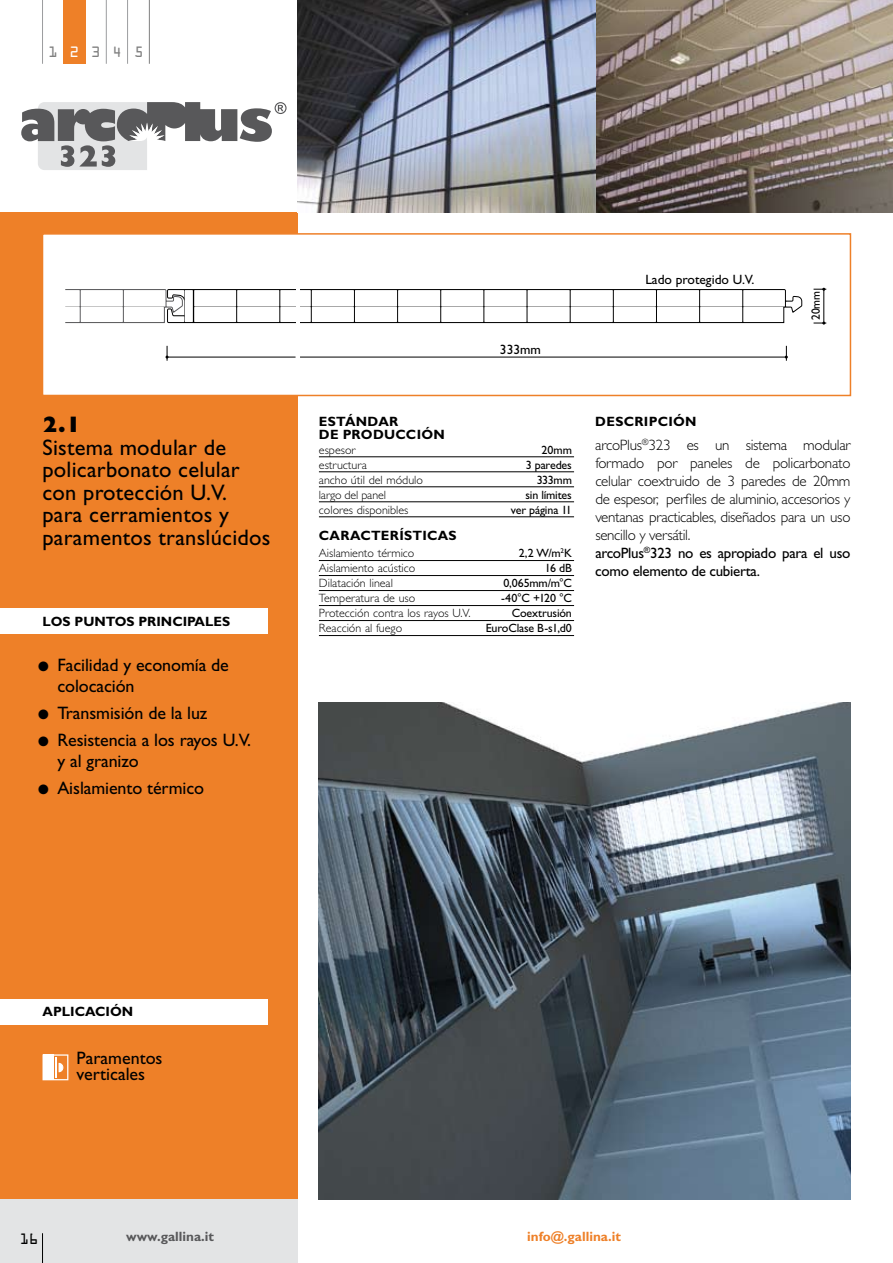
<style>
.page{position:relative;width:893px;height:1263px;background:#fff}
.page>*{position:absolute;margin:0;border:0;box-sizing:border-box;transform-origin:0 0}
.t1{font:22.5px/22.5px "Gill Sans Std";letter-spacing:.01em;color:#000}
.t2{font:800 22.5px "Gill Sans Std";color:#000}
.t3{font:18px/21px "Gill Sans Std";letter-spacing:-.005em;color:#000}
.t4{font:300 15px/18px "Gill Sans Std";letter-spacing:-.02em;color:#000}
.t5{font:700 13.5px/13.5px "Gill Sans Std";letter-spacing:.01em;color:#000}
.t6{font:13.5px "Gill Sans Std";color:#000}
.t7{font:700 13.5px "Gill Sans Std";color:#ee8028}
.t8{font:700 13.5px "Gill Sans Std";color:#58585a}
.t9{font:13.5px "OCRA Std";color:#808080}
.t10{font:13.5px "OCRA Std";color:#000;scale:.95 1}
.t11{font:13.5px "OCRA Std";color:#fff}
.t12{font:300 12px "Gill Sans Std";color:#000}
.t13{font:12px "Gill Sans Std";letter-spacing:-.01em;color:#000}
.t14{font:12px "Gill Sans Std";letter-spacing:-.01em;color:#000;scale:.96 1}
.s1{font-weight:400}
</style>
<div class="page">
<hr style="left:42px;top:0;width:1px;height:64px;background:#9c9d9f">
<hr style="left:106px;top:0;width:1px;height:64px;background:#9c9d9f">
<hr style="left:127px;top:0;width:1px;height:64px;background:#9c9d9f">
<hr style="left:149px;top:0;width:1px;height:64px;background:#808080">
<div style="left:63px;top:0;width:23px;height:64px;background:#ee8028"></div>
<div style="left:0;top:1199px;width:298px;height:64px;background:#e3e4e5"></div>
<hr style="left:42px;top:1233px;width:1px;height:30px;background:#000">
<div style="left:0;top:213px;width:298px;height:986px;background:#ee8028"></div>
<svg style="left:21px;top:102px;width:266px;height:68px"></svg>
<div style="left:42px;top:233px;width:809px;height:163px;background:#fff;border:2px solid #ee8028"></div>
<svg style="left:65px;top:289px;width:737px;height:34px"></svg>
<div style="left:0;top:608px;width:267px;height:26px;background:#fff"></div>
<div style="left:0;top:999px;width:267px;height:26px;background:#fff"></div>
<hr style="left:300px;top:357px;width:486px;height:1px;background:#000">
<svg style="left:785px;top:346px;width:3px;height:15px"></svg>
<hr style="left:823px;top:289px;width:1px;height:34px;background:#000">
<svg style="left:813px;top:288px;width:13px;height:3px"></svg>
<svg style="left:813px;top:322px;width:13px;height:3px"></svg>
<hr style="left:167px;top:357px;width:129px;height:1px;background:#000">
<svg style="left:166px;top:346px;width:3px;height:15px"></svg>
<svg style="left:43px;top:1054px;width:25px;height:26px"></svg>
<img style="left:319px;top:703px;width:531px;height:496px">
<img style="left:298px;top:0;width:595px;height:213px">
<hr style="left:319px;top:456px;width:255px;height:1px;background:#000">
<hr style="left:319px;top:471px;width:255px;height:1px;background:#000">
<hr style="left:319px;top:486px;width:255px;height:1px;background:#000">
<hr style="left:319px;top:501px;width:255px;height:1px;background:#000">
<hr style="left:319px;top:516px;width:255px;height:1px;background:#000">
<hr style="left:319px;top:560px;width:255px;height:1px;background:#000">
<hr style="left:319px;top:575px;width:255px;height:1px;background:#000">
<hr style="left:319px;top:590px;width:255px;height:1px;background:#000">
<hr style="left:319px;top:605px;width:255px;height:1px;background:#000">
<hr style="left:319px;top:620px;width:255px;height:1px;background:#000">
<hr style="left:319px;top:635px;width:255px;height:1px;background:#000">
<p class="t11" style="left:70px;top:46px;width:11px">2</p>
<p class="t9" style="left:48px;top:46px;width:11px">1</p>
<p class="t9" style="left:91px;top:46px;width:54px">345</p>
<p class="t6" style="left:500px;top:342px;width:43px">333mm</p>
<p class="t6" style="left:645px;top:272px;width:110px">Lado protegido U.V.</p>
<p class="t14" style="left:809px;top:320px;width:32px;rotate:-90deg">20mm</p>
<p class="t5" style="left:319px;top:415px;width:115px">ESTÁN DAR<br>DE PRODUCCIÓN</p>
<p class="t2" style="left:43px;top:411px;width:40px">2.1</p>
<p class="t5" style="left:595px;top:415px;width:90px">DESCRIPCIÓN</p>
<p class="t1" style="left:43px;top:436px;width:229px">Sistema modular de policarbonato celular con protección U.V. para cerramientos y paramentos translúcidos</p>
<p class="t4" style="left:595px;top:436px;width:257px">arcoPlus<sup>®</sup>323 es un sistema modular formado por paneles de policarbonato celular coextruido de 3 paredes de 20mm de espesor, perfiles de aluminio, accesorios y ventanas practicables, diseñados para un uso sencillo y versátil.<br><span class="s1">arcoPlus</span><sup>®</sup><span class="s1">323 no es apropiado para el uso como elemento de cubierta.</span></p>
<p class="t12" style="left:319px;top:443px;width:38px">espesor</p>
<p class="t13" style="left:542px;top:443px;width:32px">20mm</p>
<p class="t12" style="left:319px;top:458px;width:49px">estructura</p>
<p class="t13" style="left:526px;top:458px;width:48px">3 paredes</p>
<p class="t12" style="left:319px;top:473px;width:106px">ancho útil del módulo</p>
<p class="t13" style="left:537px;top:473px;width:37px">333mm</p>
<p class="t12" style="left:319px;top:488px;width:69px">largo del panel</p>
<p class="t13" style="left:525px;top:488px;width:48px">sin límites</p>
<p class="t12" style="left:319px;top:503px;width:91px">colores disponibles</p>
<p class="t13" style="left:511px;top:503px;width:63px">ver página 11</p>
<p class="t5" style="left:319px;top:528px;width:139px">CARACTERÍSTICAS</p>
<p class="t12" style="left:319px;top:547px;width:97px">Aislamiento térmico</p>
<p class="t13" style="left:519px;top:546px;width:55px">2,2 W/m<sup>2</sup>K</p>
<p class="t12" style="left:319px;top:562px;width:98px">Aislamiento acústico</p>
<p class="t13" style="left:545px;top:561px;width:28px">16 dB</p>
<p class="t12" style="left:319px;top:577px;width:76px">Dilatación lineal</p>
<p class="t13" style="left:503px;top:576px;width:70px">0,065mm/m°C</p>
<p class="t12" style="left:319px;top:592px;width:98px">Temperatura de uso</p>
<p class="t13" style="left:501px;top:591px;width:72px">-40°C +120 °C</p>
<p class="t12" style="left:319px;top:607px;width:153px">Protección contra los rayos U.V.</p>
<p class="t13" style="left:512px;top:606px;width:62px">Coextrusión</p>
<p class="t12" style="left:319px;top:622px;width:85px">Reacción al fuego</p>
<p class="t13" style="left:486px;top:621px;width:88px">EuroClase B-s1,d0</p>
<p class="t5" style="left:43px;top:615px;width:64px">LOS PUNTO</p>
<p class="t5" style="left:127px;top:615px;width:105px">S PRINCIPALES</p>
<p class="t3" style="left:57px;top:655px;width:173px;text-indent:-19px">● Facilidad y economía de colocación</p>
<p class="t3" style="left:38px;top:703px;width:171px">● Transmisión de la luz</p>
<p class="t3" style="left:57px;top:730px;width:195px;text-indent:-19px">● Resistencia a los rayos U.V. y al granizo</p>
<p class="t3" style="left:38px;top:778px;width:167px">● Aislamiento térmico</p>
<p class="t5" style="left:43px;top:1005px;width:90px">APLICACIÓN</p>
<p class="t3" style="left:77px;top:1049px;width:88px;line-height:16.5px">Paramentos verticales</p>
<p class="t10" style="left:20px;top:1233px;width:21px">16</p>
<p class="t8" style="left:126px;top:1228px;width:89px">www.gallina.it</p>
<p class="t7" style="left:527px;top:1228px;width:95px">info@.gallina.it</p>
</div>
